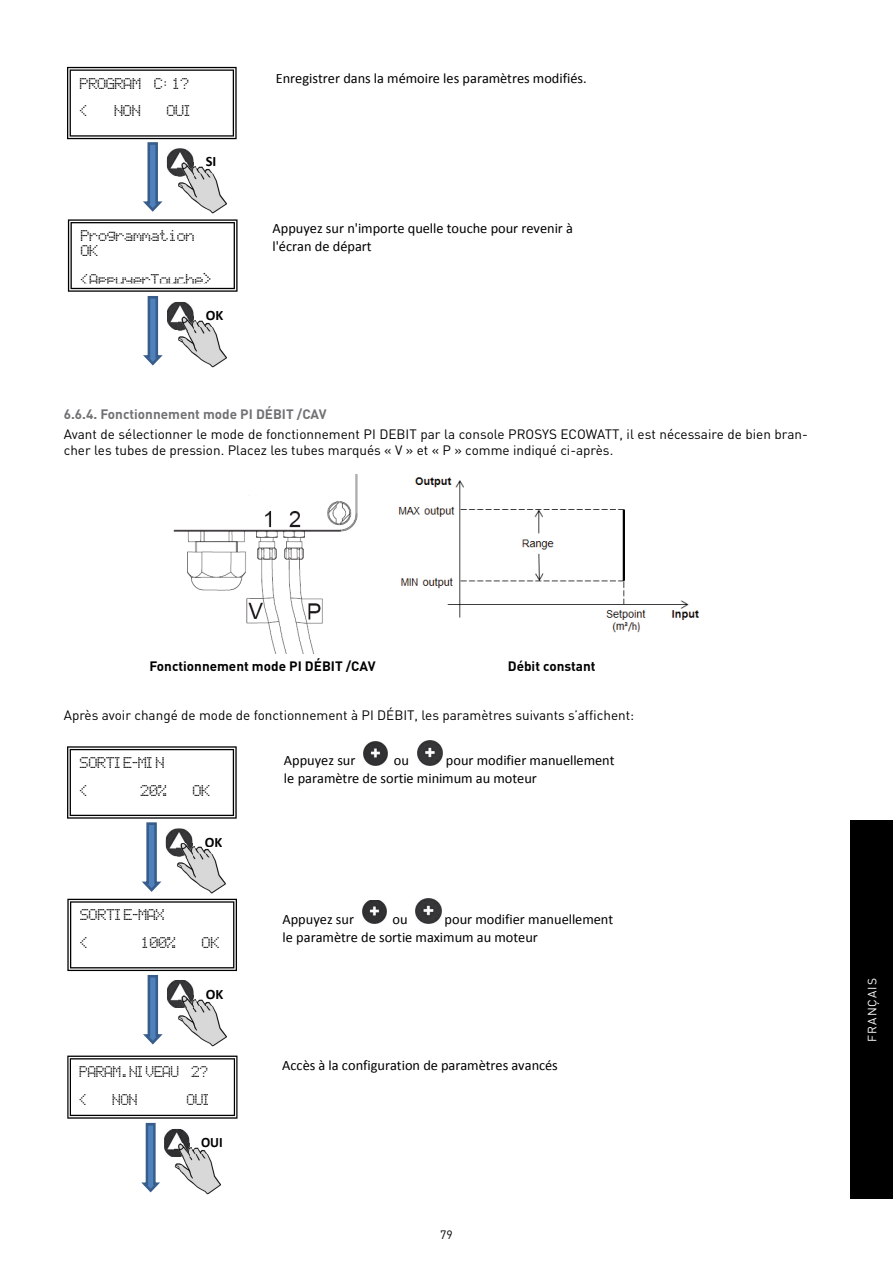
<style>
.page{position:relative;width:893px;height:1263px;background:#fff}
.page>*{position:absolute;margin:0;border:0;box-sizing:border-box;transform-origin:0 0}
.t1{font:14.4px/17.9px "Calibri";color:#000}
.t2{font:700 14.4px "Calibri";color:#000}
.t3{font:700 14.4px "Calibri";color:#000;scale:.95 1}
.t4{font:13.5px/16.2px "DIN";color:#000}
.t5{font:700 13.5px "DIN";color:#000}
.t6{font:700 13.5px "DIN";color:#707173}
.t7{font:12.9px/27.9px "LCD Display Grid";color:#000}
.t8{font:12.9px/27.9px "LCD Display Grid";color:#000;scale:.95 1}
.t9{font:12px "DIN";letter-spacing:.09em;color:#fff}
.t10{font:12px "DIN";color:#000}
.s1{font-size:14.4px}
</style>
<div class="page">
<div style="left:850px;top:821px;width:43px;height:378px;background:#000"></div>
<svg style="left:67px;top:67px;width:171px;height:300px"></svg>
<img style="left:398px;top:477px;width:302px;height:156px">
<img style="left:173px;top:474px;width:185px;height:179px">
<img style="left:364px;top:742px;width:23px;height:23px">
<img style="left:417px;top:740px;width:26px;height:25px">
<img style="left:362px;top:900px;width:24px;height:24px">
<img style="left:416px;top:899px;width:25px;height:25px">
<svg style="left:67px;top:746px;width:170px;height:300px"></svg>
<svg style="left:67px;top:1055px;width:171px;height:140px"></svg>
<p class="t7" style="left:80px;top:70px;width:111px">PROGRAM C:1? &lt;</p>
<p class="t7" style="left:115px;top:98px;width:28px">NON</p>
<p class="t7" style="left:167px;top:98px;width:28px">OUI</p>
<p class="t2" style="left:206px;top:156px;width:12px">SI</p>
<p class="t7" style="left:81px;top:229px;width:115px;line-height:15.1px">Programmation<br>OK</p>
<p class="t7" style="left:81px;top:267px;width:134px">&lt;AppuyerTouche<span class="s1">&gt;</span></p>
<p class="t2" style="left:206px;top:309px;width:19px">OK</p>
<p class="t1" style="left:276px;top:70px;width:312px">Enregistrer dans la mémoire les paramètres modifiés.</p>
<p class="t1" style="left:273px;top:220px;width:302px">Appuyez sur n'importe quelle touche pour revenir à l'écran de départ</p>
<p class="t6" style="left:64px;top:409px;width:264px">6.6.4. Fonctionnement mode PI DÉBIT /CAV</p>
<p class="t4" style="left:64px;top:428px;width:746px">Avant de sélectionner le mode de fonctionnement PI DEBIT par la console PROSYS ECOWATT, il est nécessaire de bien bran&shy;cher les tubes de pression. Placez les tubes marqués « V » et « P » comme indiqué ci-après.</p>
<p class="t5" style="left:149px;top:662px;width:228px">Fonctionnement mode PI DÉBIT /CAV</p>
<p class="t5" style="left:508px;top:662px;width:89px">Débit constant</p>
<p class="t4" style="left:64px;top:709px;width:572px">Après avoir changé de mode de fonctionnement à PI DÉBIT, les paramètres suivants s’affichent:</p>
<p class="t7" style="left:80px;top:749px;width:86px">SORTIE-MIN &lt;</p>
<p class="t1" style="left:284px;top:753px;width:332px;text-indent:162px">pour modifier manuellement le paramètre de sortie minimum au moteur</p>
<p class="t1" style="left:284px;top:753px;width:73px">Appuyez sur</p>
<p class="t1" style="left:394px;top:753px;width:17px">ou</p>
<p class="t7" style="left:141px;top:777px;width:28px">20%</p>
<p class="t7" style="left:193px;top:777px;width:19px">OK</p>
<p class="t2" style="left:205px;top:836px;width:19px">OK</p>
<p class="t7" style="left:81px;top:902px;width:86px">SORTIE-MAX &lt;</p>
<p class="t7" style="left:141px;top:930px;width:36px">100%</p>
<p class="t7" style="left:202px;top:930px;width:19px">OK</p>
<p class="t2" style="left:206px;top:988px;width:19px">OK</p>
<p class="t7" style="left:81px;top:1056px;width:137px">PARAM.NIVEAU 2? &lt;</p>
<p class="t8" style="left:80px;top:1059px;width:137px">PARAM.NIVEAU 2? &lt;</p>
<p class="t7" style="left:116px;top:1084px;width:28px">NON</p>
<p class="t7" style="left:181px;top:1084px;width:28px">OUI</p>
<p class="t8" style="left:113px;top:1087px;width:28px">NON</p>
<p class="t8" style="left:187px;top:1087px;width:28px">OUI</p>
<p class="t3" style="left:201px;top:1136px;width:24px">OUI</p>
<p class="t2" style="left:207px;top:1141px;width:19px">OK</p>
<p class="t1" style="left:283px;top:911px;width:332px;text-indent:162px">pour modifier manuellement le paramètre de sortie maximum au moteur</p>
<p class="t1" style="left:283px;top:911px;width:73px">Appuyez sur</p>
<p class="t1" style="left:393px;top:911px;width:17px">ou</p>
<p class="t1" style="left:282px;top:1057px;width:277px">Accès à la configuration de paramètres avancés</p>
<p class="t10" style="left:440px;top:1230px;width:14px">79</p>
<p class="t9" style="left:868px;top:1042px;width:65px;rotate:-90deg">FRANÇAIS</p>
</div>
